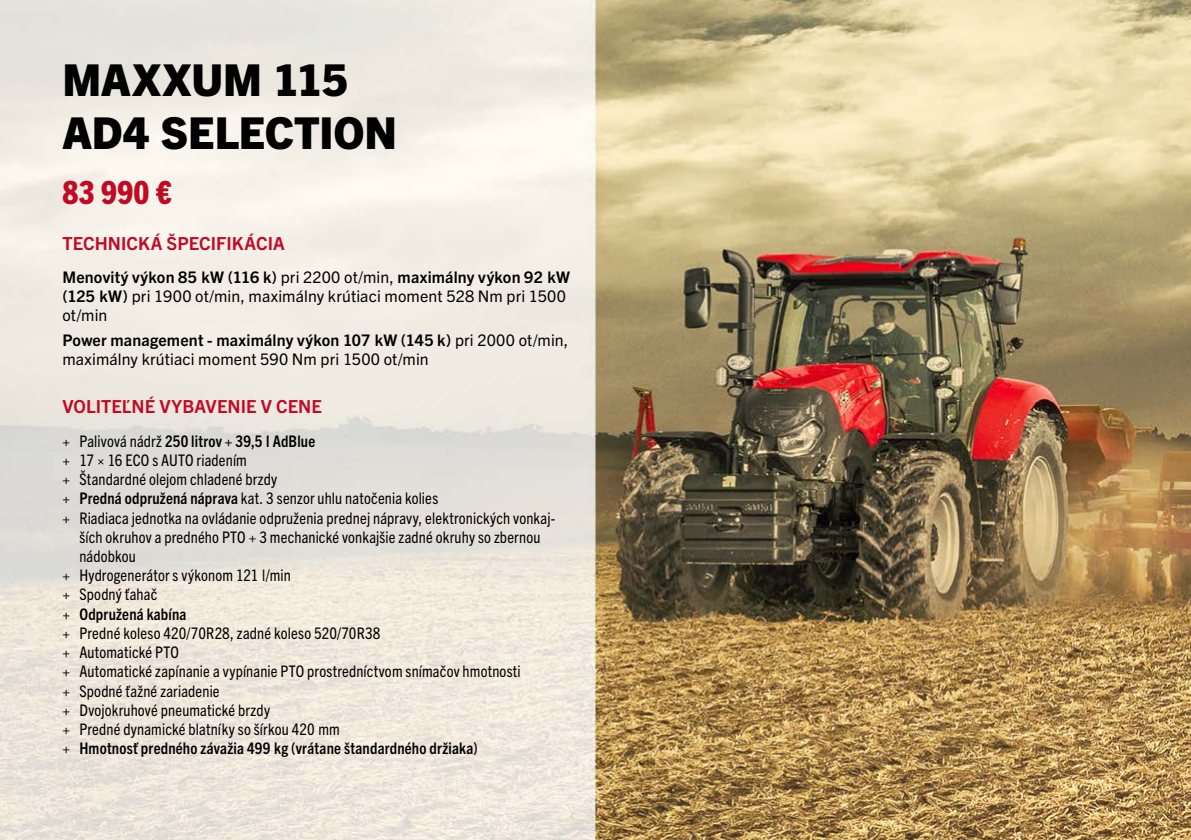
<style>
.page{position:relative;width:1191px;height:840px;background:#fff}
.page>*{position:absolute;margin:0;border:0;box-sizing:border-box;transform-origin:0 0}
.t1{font:800 44px/52.8px "Trade Gothic Next LT Pro";letter-spacing:-.005em;color:#000}
.t2{font:800 condensed 32px "Trade Gothic Next LT Pro";color:#c10b25}
.t3{font:700 18px "Trade Gothic Next LT Pro";letter-spacing:.005em;color:#c10a27}
.t4{font:condensed 16px "Trade Gothic Next LT Pro";letter-spacing:.01em;color:#000}
.t5{font:16px/19.2px "Trade Gothic Next LT Pro";letter-spacing:.01em;color:#000}
.t6{font:700 condensed 16px "Trade Gothic Next LT Pro";letter-spacing:.015em;color:#000}
.s1{font-weight:700}
.s2{font-weight:400}
</style>
<div class="page">
<img style="left:0;top:0;width:1191px;height:839px">
<h1 class="t1" style="left:62px;top:51px;width:336px">MAXXUM 115<br>AD4 SELECTION</h1>
<h2 class="t2" style="left:62px;top:170px;width:111px">83 990 €</h2>
<p class="t3" style="left:62px;top:231px;width:224px">TECHNICKÁ ŠPECIFIKÁCIA</p>
<p class="t5" style="left:62px;top:266px;width:509px"><span class="s1">Menovitý výkon 85 kW (116 k)</span> pri 2200 ot/min, <span class="s1">maximálny výkon 92 kW (125 kW)</span> pri 1900 ot/min, maximálny krútiaci moment 528 Nm pri 1500 ot/min</p>
<p class="t5" style="left:62px;top:329px;width:507px"><span class="s1">Power management - maximálny výkon 107 kW (145 k)</span> pri 2000 ot/min, maximálny krútiaci moment 590 Nm pri 1500 ot/min</p>
<p class="t3" style="left:62px;top:394px;width:261px">VOLITEĽNÉ VYBAVENIE V CENE</p>
<p class="t6" style="left:62px;top:429px;width:254px"><span class="s2">+ Palivová nádrž</span> 250 litrov + 39,5 l AdBlue</p>
<p class="t4" style="left:62px;top:449px;width:186px">+ 17 × 16 ECO s AUTO riadením</p>
<p class="t4" style="left:62px;top:468px;width:216px">+ Štandardné olejom chladené brzdy</p>
<p class="t4" style="left:62px;top:487px;width:377px">+ <span class="s1">Predná odpružená náprava</span> kat. 3 senzor uhlu natočenia kolies</p>
<p class="t4" style="left:62px;top:506px;width:494px">+ Riadiaca jednotka na ovládanie odpruženia prednej nápravy, elektronických vonkaj-</p>
<p class="t4" style="left:79px;top:525px;width:462px">ších okruhov a predného PTO + 3 mechanické vonkajšie zadné okruhy so zbernou</p>
<p class="t4" style="left:79px;top:545px;width:58px">nádobkou</p>
<p class="t4" style="left:62px;top:564px;width:230px">+ Hydrogenerátor s výkonom 121 l/min</p>
<p class="t4" style="left:62px;top:583px;width:96px">+ Spodný ťahač</p>
<p class="t6" style="left:62px;top:602px;width:126px"><span class="s2">+</span> Odpružená kabína</p>
<p class="t4" style="left:62px;top:621px;width:320px">+ Predné koleso 420/70R28, zadné koleso 520/70R38</p>
<p class="t4" style="left:62px;top:641px;width:118px">+ Automatické PTO</p>
<p class="t4" style="left:62px;top:660px;width:460px">+ Automatické zapínanie a vypínanie PTO prostredníctvom snímačov hmotnosti</p>
<p class="t4" style="left:62px;top:679px;width:159px">+ Spodné ťažné zariadenie</p>
<p class="t4" style="left:62px;top:698px;width:209px">+ Dvojokruhové pneumatické brzdy</p>
<p class="t4" style="left:62px;top:717px;width:279px">+ Predné dynamické blatníky so šírkou 420 mm</p>
<p class="t6" style="left:62px;top:737px;width:417px"><span class="s2">+</span> Hmotnosť predného závažia 499 kg (vrátane štandardného držiaka)</p>
</div>
